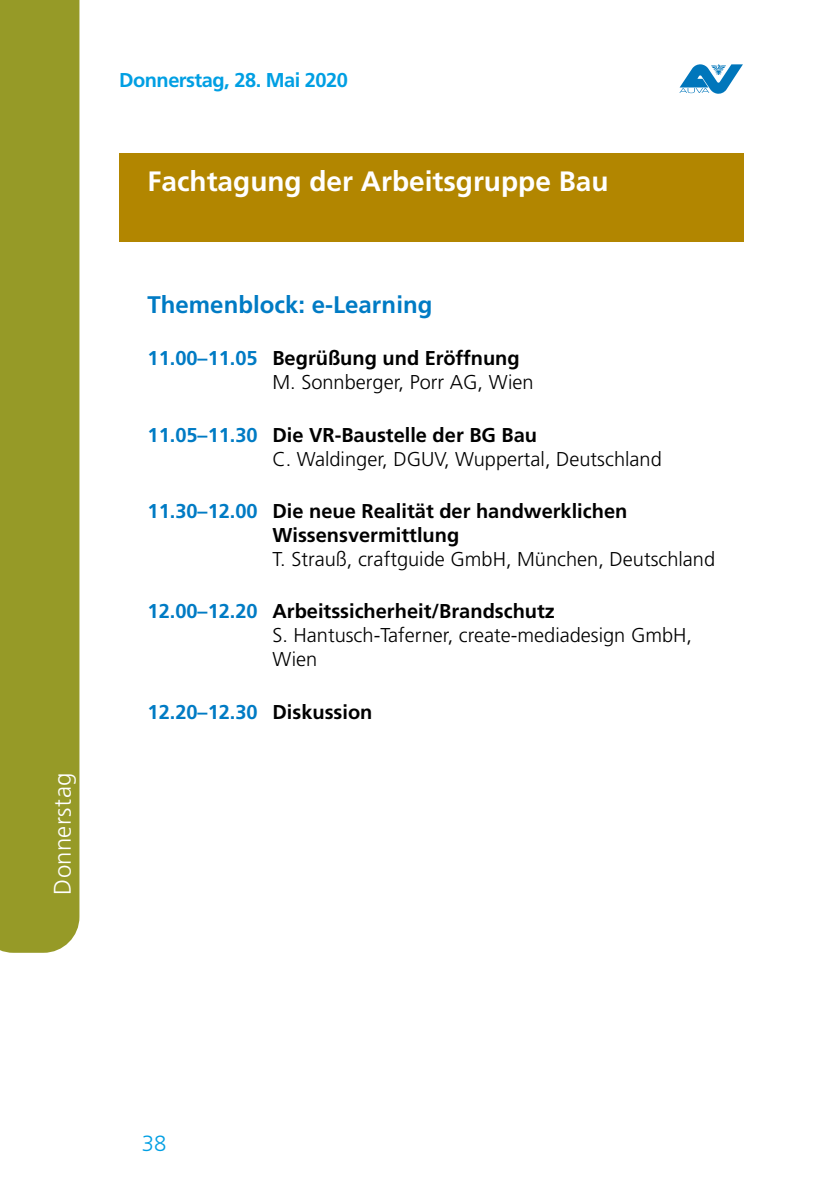
<style>
.page{position:relative;width:840px;height:1191px;background:#fff}
.page>*{position:absolute;margin:0;border:0;box-sizing:border-box;transform-origin:0 0}
.t1{font:700 28px "Frutiger LT Std";color:#fff}
.t2{font:700 24px "Frutiger LT Std";color:#007bc4}
.t3{font:300 24px "Frutiger LT Std";letter-spacing:.015em;color:#fff}
.t4{font:300 22px "Frutiger LT Std";color:#009fe3}
.t5{font:300 20px/24px "Frutiger LT Std";color:#000}
.t6{font:700 20px/24px "Frutiger LT Std";color:#000}
.t7{font:700 20px "Frutiger LT Std";color:#007bc4}
.t8{font:700 20px "Frutiger LT Std";letter-spacing:-.025em;color:#009fe3}
.s1{font-weight:700;color:#007bc4}
.s2{font-weight:700}
.s3{color:#007bc4}
.s4{color:#000}
</style>
<div class="page">
<div style="left:119px;top:153px;width:624px;height:89px;background:#b28600"></div>
<div style="left:0;top:0;width:79px;height:952px;background:#969a27"></div>
<svg style="left:679px;top:64px;width:63px;height:30px"></svg>
<p class="t3" style="left:49px;top:894px;width:123px;rotate:-90deg">Donnerstag</p>
<p class="t8" style="left:119px;top:68px;width:230px">Donnerstag, 28. Mai 2020</p>
<h1 class="t1" style="left:147px;top:165px;width:462px">Fachtagung der Arbeitsgruppe Bau</h1>
<p class="t2" style="left:147px;top:290px;width:286px">Themenblock: e-Learning</p>
<p class="t5" style="left:272px;top:347px;width:262px;text-indent:-125px"><span class="s1">11.00–11.05</span> <span class="s2">Begrüßung und Eröffnung<br></span>M. Sonnberger, Porr AG, Wien</p>
<p class="t5" style="left:272px;top:423px;width:390px;text-indent:-125px"><span class="s1">11.05–11.30</span> <span class="s2">Die VR-Baustelle der BG Bau<br></span>C. Waldinger, DGUV, Wuppertal, Deutschland</p>
<p class="t6" style="left:272px;top:499px;width:356px;text-indent:-125px"><span class="s3">11.30–12.00</span> Die neue Realität der handwerklichen<br>Wissensvermittlung</p>
<p class="t5" style="left:272px;top:547px;width:444px">T. Strauß, craftguide GmbH, München, Deutschland</p>
<p class="t5" style="left:272px;top:600px;width:421px;text-indent:-125px"><span class="s1">12.00–12.20</span> <span class="s2">Arbeitssicherheit/Brandschutz<br></span>S. Hantusch-Taferner, create-mediadesign GmbH,<br>Wien</p>
<p class="t7" style="left:147px;top:700px;width:226px">12.20–12.30 <span class="s4">Diskussion</span></p>
<p class="t4" style="left:142px;top:1131px;width:26px">38</p>
</div>
